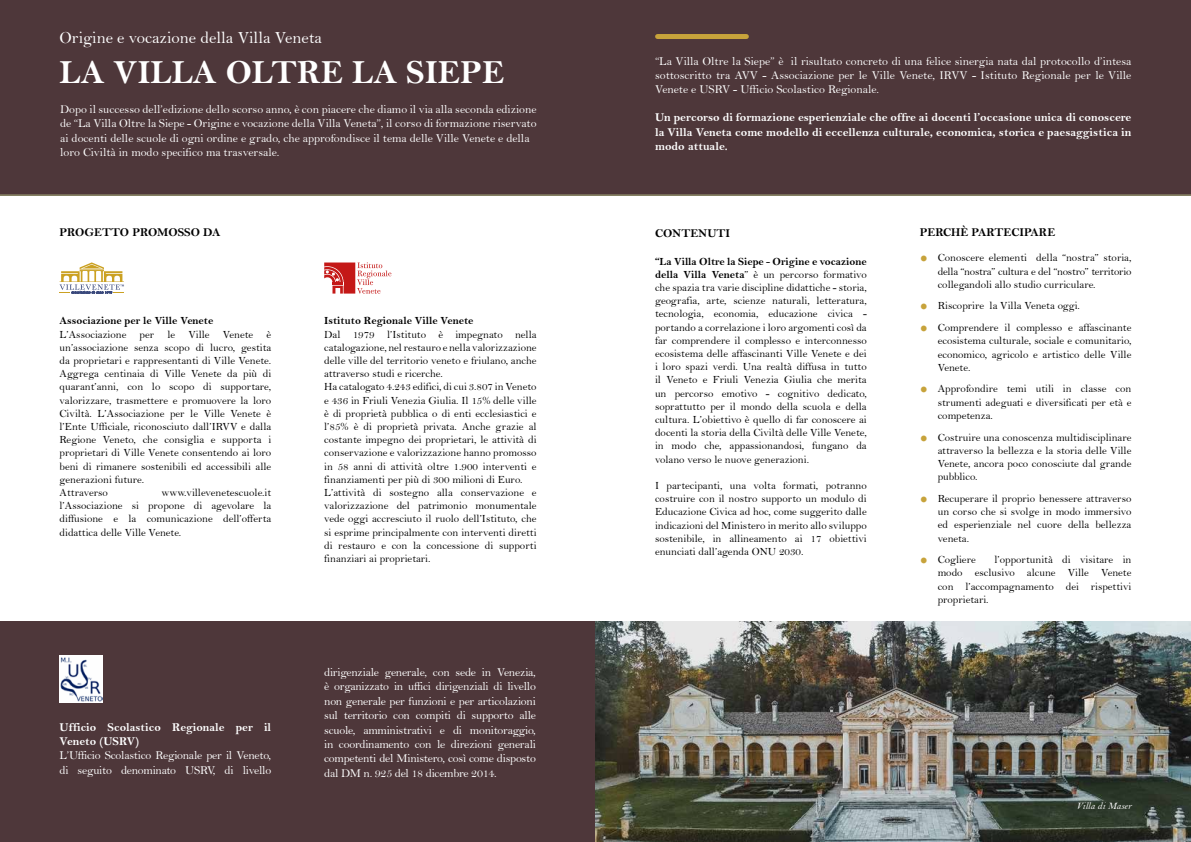
<style>
.page{position:relative;width:1191px;height:842px;background:#fff}
.page>*{position:absolute;margin:0;border:0;box-sizing:border-box;transform-origin:0 0}
.t1{font:34px "Bell MT Bold";color:#fff}
.t2{font:17px "Bell";color:#fff}
.t3{font:12px/14.4px "Bell";color:#fff;text-align:justify}
.t4{font:12px/14.4px "Bell MT Bold";color:#fff}
.t5{font:12px/14.4px "Bell";letter-spacing:-.02em;color:#fff}
.t6{font:12px "Bell MT Bold";color:#000}
.t7{font:11px/13.2px "Bell";color:#000;text-align:justify}
.t8{font:11px "Bell MT Bold";color:#000}
.t9{font:10px "Bell MT Italic";color:#fff}
.s1{font-family:"Bell MT Bold"}
.s2{font-size:23px;color:#c7a33b}
</style>
<div class="page">
<div style="left:0;top:0;width:1191px;height:196px;background:#4e373a"></div>
<div style="left:0;top:622px;width:595px;height:220px;background:#4e373a"></div>
<img style="left:60px;top:656px;width:43px;height:46px">
<svg style="left:60px;top:262px;width:64px;height:31px"></svg>
<svg style="left:324px;top:262px;width:67px;height:32px"></svg>
<img style="left:595px;top:622px;width:596px;height:220px">
<div style="left:657px;top:34px;width:89px;height:5px;background:#c7a33b"></div>
<h2 class="t2" style="left:60px;top:27px;width:264px">Origine e vocazione della Villa Veneta</h2>
<h1 class="t1" style="left:60px;top:52px;width:446px">LA VILLA OLTRE LA SIEPE</h1>
<p class="t3" style="left:60px;top:102px;width:478px;text-align:left">Dopo il successo dell’edizione dello scorso anno, è con piacere che diamo il via alla seconda edizione de “La Villa Oltre la Siepe - Origine e vocazione della Villa Veneta”, il corso di formazione riservato ai docenti delle scuole di ogni ordine e grado, che approfondisce il tema delle Ville Venete e della loro Civiltà in modo specifico ma trasversale.</p>
<p class="t6" style="left:60px;top:225px;width:162px">PROGETTO PROMOSSO DA</p>
<p class="t8" style="left:60px;top:314px;width:155px">Associazione per le Ville Venete</p>
<p class="t7" style="left:60px;top:327px;width:213px;text-align:left">L’Associazione per le Ville Venete è un’associazione senza scopo di lucro, gestita da proprietari e rappresentanti di Ville Venete.<br>Aggrega centinaia di Ville Venete da più di quarant’anni, con lo scopo di supportare, valorizzare, trasmettere e promuovere la loro Civiltà. L’Associazione per le Ville Venete è l’Ente Ufficiale, riconosciuto dall’IRVV e dalla Regione Veneto, che consiglia e supporta i proprietari di Ville Venete consentendo ai loro beni di rimanere sostenibili ed accessibili alle generazioni future.<br>Attraverso</p>
<p class="t7" style="left:60px;top:486px;width:213px;text-indent:102px">www.villevenetescuole.it l’Associazione si propone di agevolare la diffusione e la comunicazione dell’offerta didattica delle Ville Venete.</p>
<p class="t4" style="left:60px;top:719px;width:213px">Ufficio Scolastico Regionale per il<br>Veneto (USRV)</p>
<p class="t5" style="left:60px;top:748px;width:213px">L’Ufficio Scolastico Regionale per il Veneto, di seguito denominato USRV, di livello</p>
<p class="t8" style="left:324px;top:314px;width:151px">Istituto Regionale Ville Venete</p>
<p class="t7" style="left:324px;top:327px;width:214px;text-align:left">Dal 1979 l’Istituto è impegnato nella catalogazione, nel restauro e nella valorizzazione delle ville del territorio veneto e friulano, anche attraverso studi e ricerche.<br>Ha catalogato 4.243 edifici, di cui 3.807 in Veneto e 436 in Friuli Venezia Giulia. Il 15% delle ville è di proprietà pubblica o di enti ecclesiastici e l’85% è di proprietà privata. Anche grazie al costante impegno dei proprietari, le attività di conservazione e valorizzazione hanno promosso in 58 anni di attività oltre 1.900 interventi e finanziamenti per più di 300 milioni di Euro.<br>L’attività di sostegno alla conservazione e valorizzazione del patrimonio monumentale vede oggi accresciuto il ruolo dell’Istituto, che si esprime principalmente con interventi diretti di restauro e con la concessione di supporti finanziari ai proprietari.</p>
<p class="t3" style="left:324px;top:665px;width:213px">dirigenziale generale, con sede in Venezia, è organizzato in uffici dirigenziali di livello non generale per funzioni e per articolazioni sul territorio con compiti di supporto alle scuole, amministrativi e di monitoraggio, in coordinamento con le direzioni generali competenti del Ministero, così come disposto dal DM n. 925 del 18 dicembre 2014.</p>
<p class="t3" style="left:655px;top:53px;width:478px">“La Villa Oltre la Siepe” è il risultato concreto di una felice sinergia nata dal protocollo d’intesa sottoscritto tra AVV - Associazione per le Ville Venete, IRVV - Istituto Regionale per le Ville Venete e USRV - Ufficio Scolastico Regionale.</p>
<p class="t4" style="left:655px;top:110px;width:478px;text-align:justify">Un percorso di formazione esperienziale che offre ai docenti l’occasione unica di conoscere la Villa Veneta come modello di eccellenza culturale, economica, storica e paesaggistica in modo attuale.</p>
<p class="t6" style="left:655px;top:226px;width:77px">CONTENUTI</p>
<p class="t8" style="left:655px;top:254px;width:213px">“La Villa Oltre la Siepe - Origine e vocazione</p>
<p class="t7" style="left:655px;top:268px;width:213px"><span class="s1">della Villa Veneta</span>” è un percorso formativo che spazia tra varie discipline didattiche - storia, geografia, arte, scienze naturali, letteratura, tecnologia, economia, educazione civica - portando a correlazione i loro argomenti così da far comprendere il complesso e interconnesso ecosistema delle affascinanti Ville Venete e dei i loro spazi verdi. Una realtà diffusa in tutto il Veneto e Friuli Venezia Giulia che merita un percorso emotivo - cognitivo dedicato, soprattutto per il mondo della scuola e della cultura. L’obiettivo è quello di far conoscere ai docenti la storia della Civiltà delle Ville Venete, in modo che, appassionandosi, fungano da volano verso le nuove generazioni.</p>
<p class="t7" style="left:655px;top:479px;width:213px">I partecipanti, una volta formati, potranno costruire con il nostro supporto un modulo di Educazione Civica ad hoc, come suggerito dalle indicazioni del Ministero in merito allo sviluppo sostenibile, in allineamento ai 17 obiettivi enunciati dall’agenda ONU 2030.</p>
<p class="t6" style="left:919px;top:225px;width:137px">PERCHÈ PARTECIPARE</p>
<p class="t7" style="left:937px;top:251px;width:195px;text-indent:-18px"><span class="s2">•</span> Conoscere elementi della “nostra” storia, della “nostra” cultura e del “nostro” territorio collegandoli allo studio curriculare.</p>
<p class="t7" style="left:919px;top:299px;width:162px"><span class="s2">•</span> Riscoprire la Villa Veneta oggi.</p>
<p class="t7" style="left:937px;top:321px;width:195px;text-indent:-18px"><span class="s2">•</span> Comprendere il complesso e affascinante ecosistema culturale, sociale e comunitario, economico, agricolo e artistico delle Ville Venete.</p>
<p class="t7" style="left:937px;top:382px;width:195px;text-indent:-18px"><span class="s2">•</span> Approfondire temi utili in classe con strumenti adeguati e diversificati per età e competenza.</p>
<p class="t7" style="left:937px;top:430px;width:195px;text-indent:-18px"><span class="s2">•</span> Costruire una conoscenza multidisciplinare attraverso la bellezza e la storia delle Ville Venete, ancora poco conosciute dal grande pubblico.</p>
<p class="t7" style="left:937px;top:492px;width:195px;text-indent:-18px"><span class="s2">•</span> Recuperare il proprio benessere attraverso un corso che si svolge in modo immersivo ed esperienziale nel cuore della bellezza veneta.</p>
<p class="t7" style="left:919px;top:553px;width:58px"><span class="s2">•</span> Cogliere</p>
<p class="t7" style="left:937px;top:553px;width:195px;text-indent:57px">l’opportunità di visitare in modo esclusivo alcune Ville Venete con l’accompagnamento dei rispettivi proprietari.</p>
<p class="t9" style="left:1076px;top:800px;width:56px">Villa di Maser</p>
</div>
